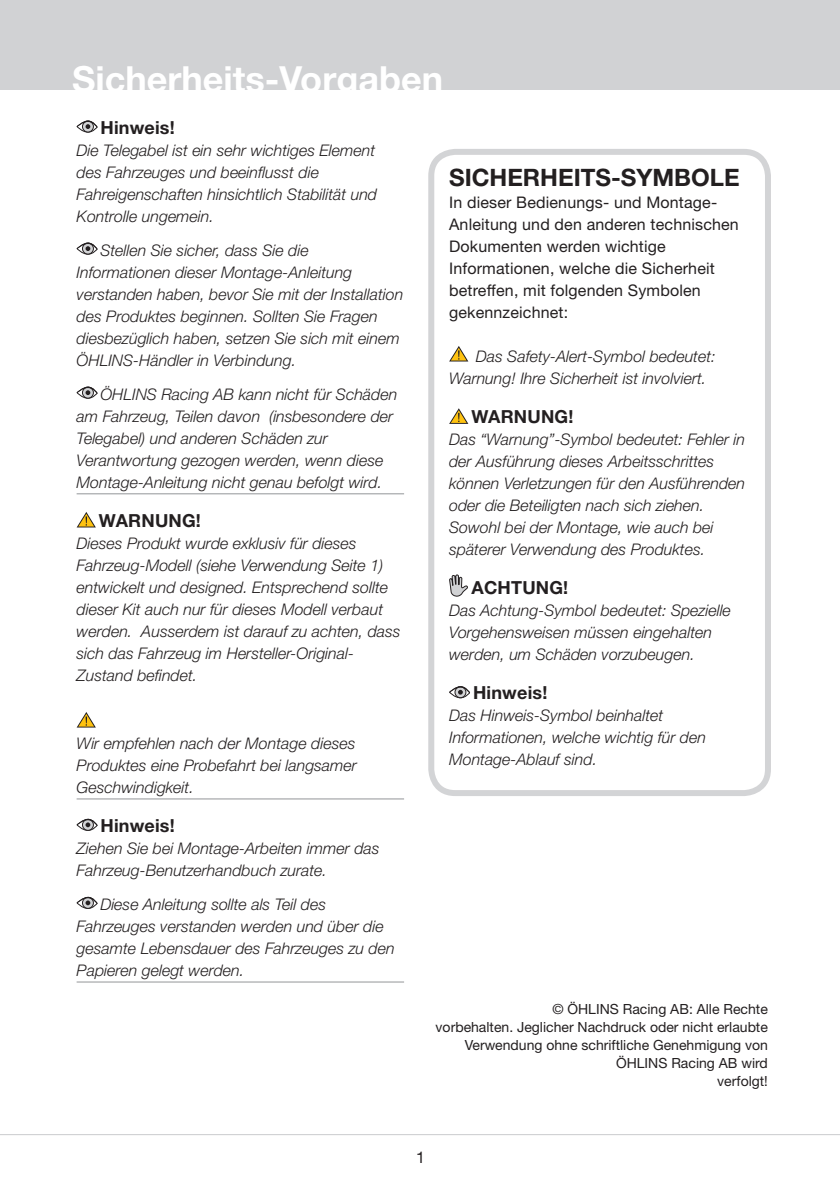
<style>
.page{position:relative;width:840px;height:1191px;background:#fff}
.page>*{position:absolute;margin:0;border:0;box-sizing:border-box;transform-origin:0 0}
.t1{font:700 36px "Helvetica Neue LT Std";color:#fff}
.t2{font:700 24px "Helvetica Neue";color:#231f20}
.t3{font:700 18px "Helvetica Neue LT Std";letter-spacing:.01em;color:#231f20}
.t4{font:italic 300 16px/22px "Helvetica Neue LT Std";color:#231f20}
.t5{font:16px/22px "Helvetica Neue LT Std";letter-spacing:.01em;color:#231f20}
.t6{font:14px/18px "Helvetica Neue LT Std";color:#231f20;text-align:right}
</style>
<div class="page">
<div style="left:0;top:0;width:839px;height:90px;background:#d1d2d4"></div>
<hr style="left:0;top:1134px;width:839px;height:1px;background:#d1d2d4">
<div style="left:428px;top:149px;width:342px;height:647px;border:6px solid #a8a9ad;border-radius:24px"></div>
<svg style="left:449px;top:346px;width:19px;height:15px"></svg>
<hr style="left:77px;top:493px;width:327px;height:1px;background:#939598">
<hr style="left:77px;top:798px;width:327px;height:1px;background:#939598">
<hr style="left:77px;top:981px;width:327px;height:1px;background:#939598">
<svg style="left:77px;top:121px;width:20px;height:11px"></svg>
<div style="left:77px;top:120px;width:20px;height:13px;border:1px solid #231f20;border-radius:50%"></div>
<div style="left:82px;top:121px;width:12px;height:11px;border:1px solid #231f20;border-radius:50%"></div>
<svg style="left:77px;top:120px;width:20px;height:9px"></svg>
<svg style="left:77px;top:243px;width:20px;height:11px"></svg>
<div style="left:77px;top:242px;width:20px;height:13px;border:1px solid #231f20;border-radius:50%"></div>
<div style="left:82px;top:243px;width:12px;height:11px;border:1px solid #231f20;border-radius:50%"></div>
<svg style="left:77px;top:242px;width:20px;height:9px"></svg>
<svg style="left:77px;top:387px;width:20px;height:11px"></svg>
<div style="left:77px;top:386px;width:20px;height:13px;border:1px solid #231f20;border-radius:50%"></div>
<div style="left:82px;top:387px;width:11px;height:11px;background:#d1d2d4;border-radius:50%"></div>
<div style="left:82px;top:387px;width:12px;height:11px;border:1px solid #231f20;border-radius:50%"></div>
<svg style="left:77px;top:386px;width:20px;height:9px"></svg>
<svg style="left:77px;top:512px;width:19px;height:15px"></svg>
<svg style="left:77px;top:712px;width:19px;height:15px"></svg>
<div style="left:77px;top:818px;width:20px;height:13px;border:1px solid #231f20;border-radius:50%"></div>
<svg style="left:82px;top:819px;width:11px;height:11px"></svg>
<div style="left:82px;top:819px;width:12px;height:12px;border:1px solid #231f20;border-radius:50%"></div>
<svg style="left:77px;top:818px;width:20px;height:9px"></svg>
<div style="left:77px;top:896px;width:20px;height:13px;border:1px solid #231f20;border-radius:50%"></div>
<svg style="left:82px;top:897px;width:11px;height:11px"></svg>
<div style="left:82px;top:897px;width:12px;height:12px;border:1px solid #231f20;border-radius:50%"></div>
<svg style="left:77px;top:896px;width:20px;height:9px"></svg>
<svg style="left:449px;top:408px;width:19px;height:16px"></svg>
<svg style="left:449px;top:574px;width:18px;height:22px"></svg>
<svg style="left:449px;top:686px;width:20px;height:12px"></svg>
<div style="left:449px;top:686px;width:20px;height:12px;border:1px solid #231f20;border-radius:50%"></div>
<svg style="left:454px;top:687px;width:11px;height:10px"></svg>
<div style="left:454px;top:686px;width:12px;height:12px;border:1px solid #231f20;border-radius:50%"></div>
<svg style="left:449px;top:686px;width:21px;height:8px"></svg>
<h1 class="t1" style="left:72px;top:56px;width:372px">Sicherheits-Vorgaben</h1>
<p class="t3" style="left:100px;top:116px;width:76px">Hinweis!</p>
<p class="t4" style="left:77px;top:139px;width:302px">Die Telegabel ist ein sehr wichtiges Element des Fahrzeuges und beeinflusst die Fahreigenschaften hinsichtlich Stabilität und Kontrolle ungemein.</p>
<p class="t4" style="left:77px;top:239px;width:328px;text-indent:24px">Stellen Sie sicher, dass Sie die Informationen dieser Montage-Anleitung verstanden haben, bevor Sie mit der Installation des Produktes beginnen. Sollten Sie Fragen diesbezüglich haben, setzen Sie sich mit einem ÖHLINS-Händler in Verbindung.</p>
<p class="t4" style="left:77px;top:383px;width:322px;text-indent:24px">ÖHLINS Racing AB kann nicht für Schäden am Fahrzeug, Teilen davon (insbesondere der Telegabel) und anderen Schäden zur Verantwortung gezogen werden, wenn diese Montage-Anleitung nicht genau befolgt wird.</p>
<p class="t3" style="left:99px;top:509px;width:103px">WARNUNG!</p>
<p class="t4" style="left:77px;top:532px;width:325px">Dieses Produkt wurde exklusiv für dieses Fahrzeug-Modell (siehe Verwendung Seite 1) entwickelt und designed. Entsprechend sollte dieser Kit auch nur für dieses Modell verbaut werden. Ausserdem ist darauf zu achten, dass sich das Fahrzeug im Hersteller-Original-Zustand befindet.</p>
<p class="t4" style="left:77px;top:732px;width:282px;text-align:justify">Wir empfehlen nach der Montage dieses Produktes eine Probefahrt bei langsamer Geschwindigkeit.</p>
<p class="t3" style="left:100px;top:814px;width:76px">Hinweis!</p>
<p class="t4" style="left:77px;top:837px;width:304px">Ziehen Sie bei Montage-Arbeiten immer das<br>Fahrzeug-Benutzerhandbuch zurate.</p>
<p class="t4" style="left:77px;top:893px;width:319px;text-indent:24px">Diese Anleitung sollte als Teil des Fahrzeuges verstanden werden und über die gesamte Lebensdauer des Fahrzeuges zu den Papieren gelegt werden.</p>
<h2 class="t2" style="left:449px;top:163px;width:292px">SICHERHEITS-SYMBOLE</h2>
<p class="t5" style="left:449px;top:191px;width:291px">In dieser Bedienungs- und Montage-<br>Anleitung und den anderen technischen<br>Dokumenten werden wichtige<br>Informationen, welche die Sicherheit betreffen, mit folgenden Symbolen gekennzeichnet:</p>
<p class="t4" style="left:449px;top:345px;width:268px;text-indent:27px">Das Safety-Alert-Symbol bedeutet:<br>Warnung! Ihre Sicherheit ist involviert.</p>
<p class="t3" style="left:471px;top:406px;width:103px">WARNUNG!</p>
<p class="t4" style="left:449px;top:428px;width:297px">Das “Warnung”-Symbol bedeutet: Fehler in der Ausführung dieses Arbeitsschrittes können Verletzungen für den Ausführenden oder die Beteiligten nach sich ziehen.<br>Sowohl bei der Montage, wie auch bei späterer Verwendung des Produktes.</p>
<p class="t3" style="left:471px;top:577px;width:98px">ACHTUNG!</p>
<p class="t4" style="left:449px;top:599px;width:283px">Das Achtung-Symbol bedeutet: Spezielle<br>Vorgehensweisen müssen eingehalten werden, um Schäden vorzubeugen.</p>
<p class="t3" style="left:473px;top:682px;width:76px">Hinweis!</p>
<p class="t4" style="left:449px;top:704px;width:258px">Das Hinweis-Symbol beinhaltet<br>Informationen, welche wichtig für den<br>Montage-Ablauf sind.</p>
<p class="t6" style="left:435px;top:999px;width:333px">© ÖHLINS Racing AB: Alle Rechte<br>vorbehalten. Jeglicher Nachdruck oder nicht erlaubte Verwendung ohne schriftliche Genehmigung von ÖHLINS Racing AB wird<br>verfolgt!</p>
<p class="t5" style="left:416px;top:1146px;width:10px">1</p>
</div>
